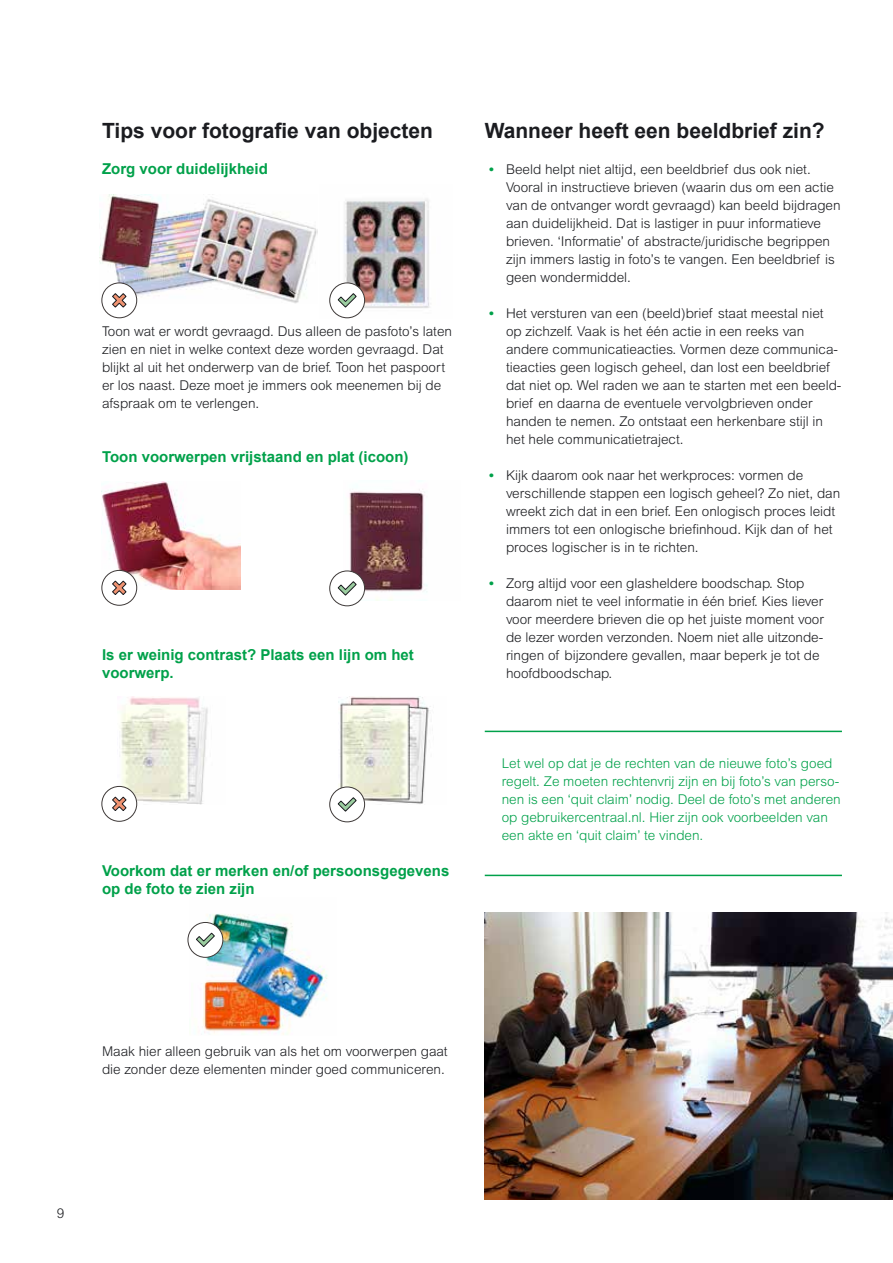
<style>
.page{position:relative;width:893px;height:1263px;background:#fff}
.page>*{position:absolute;margin:0;border:0;box-sizing:border-box;transform-origin:0 0}
.t1{font:700 21px "Arial";color:#1b1c20}
.t2{font:700 15px/18px "Arial";color:#00a14a}
.t3{font:300 13.5px/18px "Arial MT Std";color:#1b1c20}
.t4{font:300 13.5px/18px "Arial MT Std";color:#00a14a}
.s1{font-family:"Arial";font-weight:700;color:#00a14a}
</style>
<div class="page">
<img style="left:485px;top:912px;width:408px;height:287px">
<hr style="left:485px;top:731px;width:357px;height:1px;background:#00a14a">
<hr style="left:485px;top:875px;width:357px;height:1px;background:#00a14a">
<img style="left:100px;top:195px;width:217px;height:108px">
<img style="left:329px;top:199px;width:101px;height:119px">
<div style="left:330px;top:283px;width:35px;height:35px;background:#fff;border-radius:50%"></div>
<div style="left:329px;top:283px;width:36px;height:35px;border:1px solid #3e3938;border-radius:50%"></div>
<svg style="left:338px;top:293px;width:19px;height:15px"></svg>
<div style="left:102px;top:283px;width:35px;height:35px;background:#fff;border-radius:50%"></div>
<div style="left:102px;top:283px;width:35px;height:35px;border:1px solid #3e3938;border-radius:50%"></div>
<svg style="left:112px;top:293px;width:15px;height:15px"></svg>
<img style="left:344px;top:489px;width:84px;height:112px">
<img style="left:102px;top:481px;width:139px;height:108px">
<div style="left:102px;top:570px;width:35px;height:35px;background:#fff;border-radius:50%"></div>
<div style="left:102px;top:570px;width:35px;height:35px;border:1px solid #3e3938;border-radius:50%"></div>
<svg style="left:112px;top:580px;width:15px;height:15px"></svg>
<div style="left:330px;top:571px;width:35px;height:35px;background:#fff;border-radius:50%"></div>
<div style="left:329px;top:571px;width:36px;height:35px;border:1px solid #3e3938;border-radius:50%"></div>
<svg style="left:338px;top:581px;width:19px;height:15px"></svg>
<img style="left:339px;top:696px;width:92px;height:108px">
<img style="left:118px;top:696px;width:90px;height:108px">
<div style="left:102px;top:786px;width:35px;height:35px;background:#fff;border-radius:50%"></div>
<div style="left:102px;top:786px;width:35px;height:35px;border:1px solid #3e3938;border-radius:50%"></div>
<svg style="left:112px;top:796px;width:15px;height:15px"></svg>
<div style="left:330px;top:787px;width:35px;height:35px;background:#fff;border-radius:50%"></div>
<div style="left:329px;top:787px;width:36px;height:35px;border:1px solid #3e3938;border-radius:50%"></div>
<svg style="left:338px;top:797px;width:19px;height:15px"></svg>
<img style="left:190px;top:913px;width:138px;height:122px">
<div style="left:188px;top:922px;width:35px;height:35px;background:#fff;border-radius:50%"></div>
<div style="left:188px;top:922px;width:35px;height:36px;border:1px solid #3e3938;border-radius:50%"></div>
<svg style="left:196px;top:932px;width:19px;height:15px"></svg>
<h1 class="t1" style="left:102px;top:117px;width:333px">Tips voor fotografie van objecten</h1>
<p class="t2" style="left:102px;top:160px;width:167px">Zorg voor duidelijkheid</p>
<p class="t3" style="left:102px;top:322px;width:351px">Toon wat er wordt gevraagd. Dus alleen de pasfoto’s laten zien en niet in welke context deze worden gevraagd. Dat blijkt al uit het onderwerp van de brief. Toon het paspoort er los naast. Deze moet je immers ook meenemen bij de afspraak om te verlengen.</p>
<p class="t2" style="left:102px;top:448px;width:308px">Toon voorwerpen vrijstaand en plat (icoon)</p>
<p class="t2" style="left:102px;top:646px;width:313px">Is er weinig contrast? Plaats een lijn om het voorwerp.</p>
<p class="t2" style="left:102px;top:862px;width:349px">Voorkom dat er merken en/of persoonsgegevens op de foto te zien zijn</p>
<h1 class="t1" style="left:485px;top:117px;width:341px">Wanneer heeft een beeldbrief zin?</h1>
<p class="t3" style="left:506px;top:160px;width:336px;text-indent:-17px"><span class="s1">•</span> Beeld helpt niet altijd, een beeldbrief dus ook niet.<br>Vooral in instructieve brieven (waarin dus om een actie van de ontvanger wordt gevraagd) kan beeld bijdragen aan duidelijkheid. Dat is lastiger in puur informatieve brieven. ‘Informatie’ of abstracte/juridische begrippen zijn immers lastig in foto’s te vangen. Een beeldbrief is geen wondermiddel.</p>
<p class="t3" style="left:506px;top:304px;width:337px;text-indent:-17px"><span class="s1">•</span> Het versturen van een (beeld)brief staat meestal niet op zichzelf. Vaak is het één actie in een reeks van andere communicatieacties. Vormen deze communica&shy;tieacties geen logisch geheel, dan lost een beeldbrief dat niet op. Wel raden we aan te starten met een beeld&shy;brief en daarna de eventuele vervolgbrieven onder handen te nemen. Zo ontstaat een herkenbare stijl in het hele communicatietraject.</p>
<p class="t3" style="left:506px;top:466px;width:336px;text-indent:-17px"><span class="s1">•</span> Kijk daarom ook naar het werkproces: vormen de verschillende stappen een logisch geheel? Zo niet, dan wreekt zich dat in een brief. Een onlogisch proces leidt immers tot een onlogische briefinhoud. Kijk dan of het proces logischer is in te richten.</p>
<p class="t3" style="left:506px;top:574px;width:319px;text-indent:-17px"><span class="s1">•</span> Zorg altijd voor een glasheldere boodschap. Stop daarom niet te veel informatie in één brief. Kies liever voor meerdere brieven die op het juiste moment voor de lezer worden verzonden. Noem niet alle uitzonde&shy;ringen of bijzondere gevallen, maar beperk je tot de hoofdboodschap.</p>
<p class="t4" style="left:502px;top:754px;width:340px">Let wel op dat je de rechten van de nieuwe foto’s goed regelt. Ze moeten rechtenvrij zijn en bij foto’s van perso&shy;nen is een ‘quit claim’ nodig. Deel de foto’s met anderen op gebruikercentraal.nl. Hier zijn ook voorbeelden van een akte en ‘quit claim’ te vinden.</p>
<p class="t3" style="left:102px;top:1042px;width:347px">Maak hier alleen gebruik van als het om voorwerpen gaat die zonder deze elementen minder goed communiceren.</p>
<p class="t3" style="left:57px;top:1204px;width:9px">9</p>
</div>
